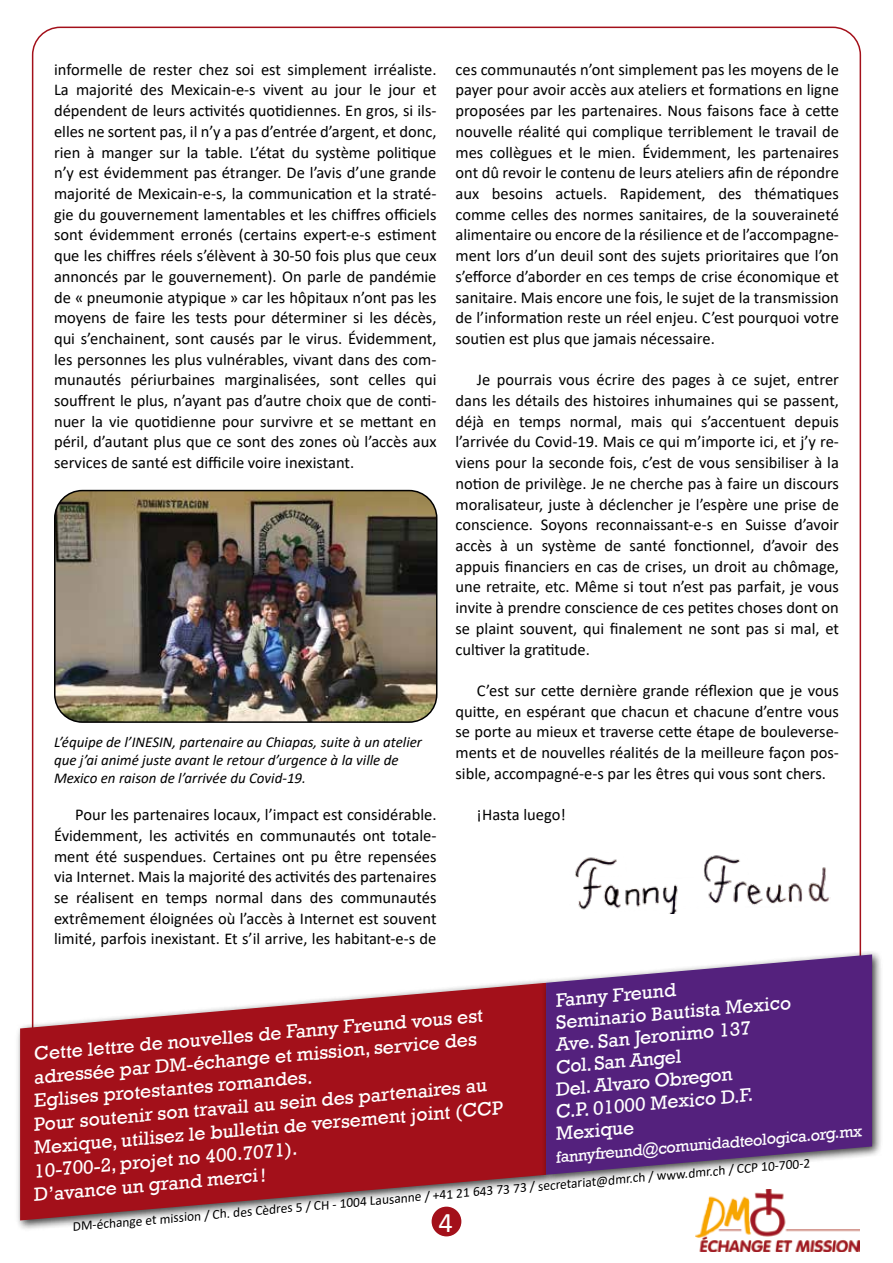
<style>
.page{position:relative;width:893px;height:1263px;background:#fff}
.page>*{position:absolute;margin:0;border:0;box-sizing:border-box;transform-origin:0 0}
.t1{font:28.5px "Calibri";color:#fff}
.t2{font:19.5px "Rockwell";color:#fff}
.t3{font:16.5px/20.7px "Calibri";color:#000;text-align:justify}
.t4{font:16.5px "Rockwell";color:#fff}
.t5{font:italic 15px/18px "Calibri";color:#000}
.t6{font:13.5px "Calibri";color:#000}
</style>
<div class="page">
<div style="left:432px;top:1207px;width:29px;height:29px;background:#a3101a;border-radius:50%"></div>
<div style="left:432px;top:1206px;width:29px;height:30px;border:2px solid #a3101a;border-radius:50%"></div>
<img style="left:695px;top:1189px;width:164px;height:62px">
<div style="left:15px;top:978px;width:542px;height:253px;background:#000;opacity:.75"></div>
<svg style="left:19px;top:982px;width:528px;height:239px"></svg>
<div style="left:541px;top:950px;width:342px;height:236px;background:#000;opacity:.75"></div>
<svg style="left:545px;top:954px;width:328px;height:221px;background:#673a8a"></svg>
<img style="left:575px;top:855px;width:255px;height:58px">
<img style="left:55px;top:491px;width:382px;height:231px">
<div style="left:54px;top:490px;width:383px;height:233px;border:2px solid #000;border-radius:28px"></div>
<p class="t3" style="left:54px;top:58px;width:384px">informelle de rester chez soi est simplement irréaliste.<br>La majorité des Mexicain-e-s vivent au jour le jour et dépendent de leurs activités quotidiennes. En gros, si ils&shy;elles ne sortent pas, il n’y a pas d’entrée d’argent, et donc, rien à manger sur la table. L’état du système politique n’y est évidemment pas étranger. De l’avis d’une grande majorité de Mexicain-e-s, la communication et la straté&shy;gie du gouvernement lamentables et les chiffres officiels sont évidemment erronés (certains expert-e-s estiment que les chiffres réels s’élèvent à 30-50 fois plus que ceux annoncés par le gouvernement). On parle de pandémie de « pneumonie atypique » car les hôpitaux n’ont pas les moyens de faire les tests pour déterminer si les décès, qui s’enchainent, sont causés par le virus. Évidemment, les personnes les plus vulnérables, vivant dans des com&shy;munautés périurbaines marginalisées, sont celles qui souffrent le plus, n’ayant pas d’autre choix que de conti&shy;nuer la vie quotidienne pour survivre et se mettant en péril, d’autant plus que ce sont des zones où l’accès aux services de santé est difficile voire inexistant.</p>
<p class="t5" style="left:54px;top:733px;width:370px">L’équipe de l’INESIN, partenaire au Chiapas, suite à un atelier que j’ai animé juste avant le retour d’urgence à la ville de<br>Mexico en raison de l’arrivée du Covid-19.</p>
<p class="t3" style="left:54px;top:804px;width:384px;text-indent:21px">Pour les partenaires locaux, l’impact est considérable.<br>Évidemment, les activités en communautés ont totale&shy;ment été suspendues. Certaines ont pu être repensées via Internet. Mais la majorité des activités des partenaires se réalisent en temps normal dans des communautés extrêmement éloignées où l’accès à Internet est souvent limité, parfois inexistant. Et s’il arrive, les habitant-e-s de</p>
<p class="t3" style="left:455px;top:58px;width:385px">ces communautés n’ont simplement pas les moyens de le payer pour avoir accès aux ateliers et formations en ligne proposées par les partenaires. Nous faisons face à cette nouvelle réalité qui complique terriblement le travail de mes collègues et le mien. Évidemment, les partenaires ont dû revoir le contenu de leurs ateliers afin de répondre aux besoins actuels. Rapidement, des thématiques comme celles des normes sanitaires, de la souveraineté alimentaire ou encore de la résilience et de l’accompagne&shy;ment lors d’un deuil sont des sujets prioritaires que l’on s’efforce d’aborder en ces temps de crise économique et sanitaire. Mais encore une fois, le sujet de la transmission de l’information reste un réel enjeu. C’est pourquoi votre soutien est plus que jamais nécessaire.</p>
<p class="t3" style="left:455px;top:369px;width:385px;text-indent:21px">Je pourrais vous écrire des pages à ce sujet, entrer dans les détails des histoires inhumaines qui se passent, déjà en temps normal, mais qui s’accentuent depuis l’arrivée du Covid-19. Mais ce qui m’importe ici, et j’y re&shy;viens pour la seconde fois, c’est de vous sensibiliser à la notion de privilège. Je ne cherche pas à faire un discours moralisateur, juste à déclencher je l’espère une prise de conscience. Soyons reconnaissant-e-s en Suisse d’avoir accès à un système de santé fonctionnel, d’avoir des appuis financiers en cas de crises, un droit au chômage, une retraite, etc. Même si tout n’est pas parfait, je vous invite à prendre conscience de ces petites choses dont on se plaint souvent, qui finalement ne sont pas si mal, et cultiver la gratitude.</p>
<p class="t3" style="left:455px;top:680px;width:385px;text-indent:21px">C’est sur cette dernière grande réflexion que je vous quitte, en espérant que chacun et chacune d’entre vous se porte au mieux et traverse cette étape de bouleverse&shy;ments et de nouvelles réalités de la meilleure façon pos&shy;sible, accompagné-e-s par les êtres qui vous sont chers.</p>
<p class="t3" style="left:477px;top:804px;width:91px">¡Hasta luego!</p>
<p class="t2" style="left:554px;top:989px;width:122px;rotate:-5deg">Fanny Freund</p>
<p class="t2" style="left:554px;top:1011px;width:238px;rotate:-5deg">Seminario Bautista Mexico</p>
<p class="t2" style="left:33px;top:1043px;width:452px;rotate:-5deg">Cette lettre de nouvelles de Fanny Freund vous est</p>
<p class="t2" style="left:554px;top:1033px;width:197px;rotate:-5deg">Ave. San Jeronimo 137</p>
<p class="t2" style="left:554px;top:1056px;width:127px;rotate:-5deg">Col. San Angel</p>
<p class="t2" style="left:554px;top:1078px;width:179px;rotate:-5deg">Del. Alvaro Obregon</p>
<p class="t2" style="left:33px;top:1066px;width:446px;rotate:-5deg">adressée par DM-échange et mission, service des</p>
<p class="t2" style="left:33px;top:1090px;width:281px;rotate:-5deg">Eglises protestantes romandes.</p>
<p class="t2" style="left:33px;top:1113px;width:456px;rotate:-5deg">Pour soutenir son travail au sein des partenaires au</p>
<p class="t2" style="left:554px;top:1100px;width:200px;rotate:-5deg">C.P. 01000 Mexico D.F.</p>
<p class="t2" style="left:554px;top:1122px;width:80px;rotate:-5deg">Mexique</p>
<p class="t2" style="left:33px;top:1137px;width:472px;rotate:-5deg">Mexique, utilisez le bulletin de versement joint (CCP</p>
<p class="t4" style="left:555px;top:1148px;width:309px;rotate:-5deg">fannyfreund@comunidadteologica.org.mx</p>
<p class="t2" style="left:33px;top:1160px;width:266px;rotate:-5deg">10-700-2, projet no 400.7071).</p>
<p class="t6" style="left:72px;top:1217px;width:742px;rotate:-5deg">DM-échange et mission / Ch. des Cèdres 5 / CH - 1004 Lausanne / +41 21 643 73 73 / secretariat@dmr.ch / www.dmr.ch / CCP 10-700-2</p>
<p class="t2" style="left:33px;top:1183px;width:234px;rotate:-5deg">D’avance un grand merci!</p>
<h1 class="t1" style="left:439px;top:1203px;width:16px">4</h1>
</div>
